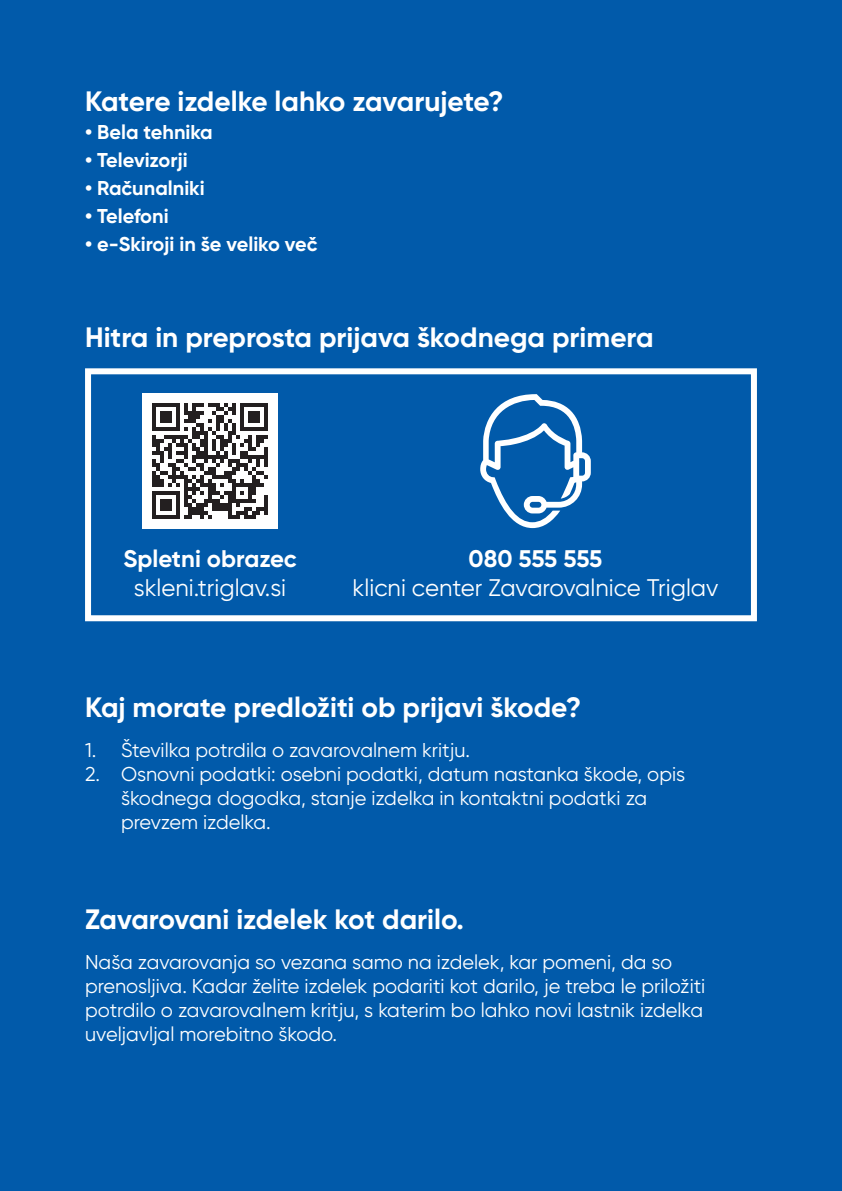
<style>
.page{position:relative;width:842px;height:1191px;background:#015aaa}
.page>*{position:absolute;margin:0;border:0;box-sizing:border-box;transform-origin:0 0}
.t1{font:700 28px "Gilroy";color:#fff}
.t2{font:24px "Gilroy";color:#fff}
.t3{font:700 24px "Gilroy";color:#fff}
.t4{font:20px/24px "Gilroy";color:#fff}
.t5{font:700 20px "Gilroy";color:#fff}
</style>
<div class="page">
<svg style="left:480px;top:394px;width:111px;height:134px"></svg>
<div style="left:85px;top:368px;width:672px;height:253px;border:6px solid #fff"></div>
<div style="left:143px;top:394px;width:134px;height:134px;background:#fff"></div>
<svg style="left:152px;top:403px;width:116px;height:116px"></svg>
<hr style="left:264px;top:495px;width:4px;height:20px;background:#231f20">
<h1 class="t1" style="left:85px;top:83px;width:420px">Katere izdelke lahko zavarujete?</h1>
<p class="t5" style="left:85px;top:119px;width:129px">• Bela tehnika</p>
<p class="t5" style="left:85px;top:147px;width:104px">• Televizorji</p>
<p class="t5" style="left:85px;top:175px;width:121px">• Računalniki</p>
<p class="t5" style="left:85px;top:203px;width:85px">• Telefoni</p>
<p class="t5" style="left:85px;top:231px;width:234px">• e-Skiroji in še veliko več</p>
<h1 class="t1" style="left:85px;top:319px;width:570px">Hitra in preprosta prijava škodnega primera</h1>
<p class="t3" style="left:123px;top:543px;width:175px">Spletni obrazec</p>
<p class="t2" style="left:134px;top:572px;width:154px">skleni.triglav.si</p>
<p class="t3" style="left:469px;top:543px;width:135px">080 555 555</p>
<p class="t2" style="left:353px;top:572px;width:367px">klicni center Zavarovalnice Triglav</p>
<h1 class="t1" style="left:85px;top:690px;width:498px">Kaj morate predložiti ob prijavi škode?</h1>
<p class="t4" style="left:85px;top:738px;width:387px">1. Številka potrdila o zavarovalnem kritju.</p>
<p class="t4" style="left:121px;top:762px;width:566px;text-indent:-36px">2. Osnovni podatki: osebni podatki, datum nastanka škode, opis škodnega dogodka, stanje izdelka in kontaktni podatki za prevzem izdelka.</p>
<h1 class="t1" style="left:85px;top:901px;width:380px">Zavarovani izdelek kot darilo.</h1>
<p class="t4" style="left:85px;top:949px;width:622px">Naša zavarovanja so vezana samo na izdelek, kar pomeni, da so prenosljiva. Kadar želite izdelek podariti kot darilo, je treba le priložiti potrdilo o zavarovalnem kritju, s katerim bo lahko novi lastnik izdelka uveljavljal morebitno škodo.</p>
</div>
